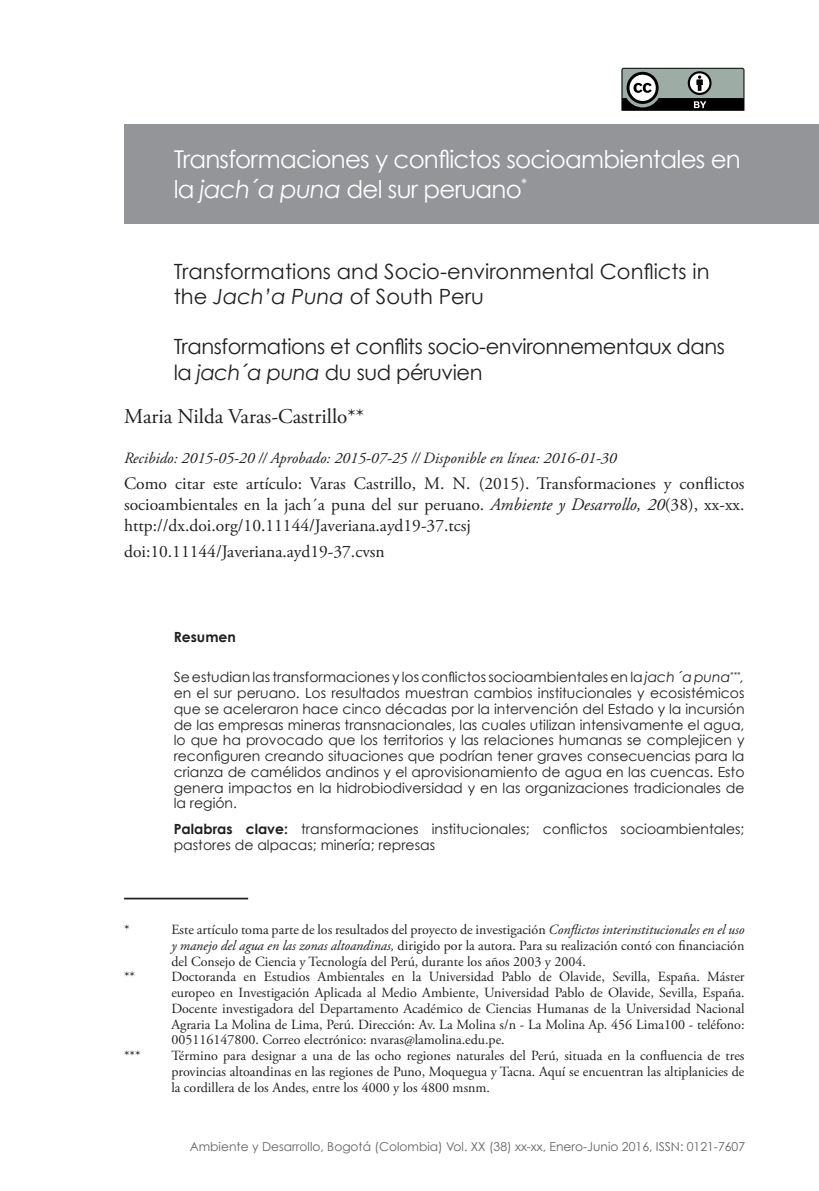
<style>
.page{position:relative;width:819px;height:1191px;background:#fff}
.page>*{position:absolute;margin:0;border:0;box-sizing:border-box;transform-origin:0 0}
.t1{font:24.5px/29.4px "Century Gothic";letter-spacing:-.03em;color:#fff}
.t2{font:21px/25.2px "Century Gothic";letter-spacing:-.02em;color:#231f20}
.t3{font:21px/25.2px "Century Gothic";color:#231f20}
.t4{font:21px "Adobe Garamond Pro";letter-spacing:-.02em;color:#231f20}
.t5{font:17.5px/21px "Adobe Garamond Pro";color:#231f20;text-align:justify}
.t6{font:italic 15.75px "Adobe Garamond Pro";color:#231f20}
.t7{font:14px/15.8px "Adobe Garamond Pro";color:#231f20;text-align:justify}
.t8{font:14px/15.8px "Century Gothic";color:#231f20;text-align:justify}
.t9{font:700 14px "Century Gothic";color:#231f20}
.t10{font:12.25px "Century Gothic";color:#636366}
.s1{font-style:italic}
.s2{font-weight:700}
</style>
<div class="page">
<div style="left:124px;top:124px;width:695px;height:99px;background:#939598"></div>
<hr style="left:124px;top:897px;width:124px;height:2px;background:#231f20">
<svg style="left:621px;top:68px;width:123px;height:43px;background:#6e7673"></svg>
<p class="t1" style="left:174px;top:144px;width:568px">Transformaciones y conflictos socioambientales en la <span class="s1">jach´a puna</span> del sur peruano<sup>*</sup></p>
<p class="t3" style="left:174px;top:259px;width:537px">Transformations and Socio-environmental Conflicts in the <span class="s1">Jach’a Puna</span> of South Peru</p>
<p class="t2" style="left:174px;top:334px;width:552px">Transformations et conflits socio-environnementaux dans la <span class="s1">jach´a puna</span> du sud péruvien</p>
<p class="t4" style="left:124px;top:404px;width:241px">Maria Nilda Varas-Castrillo**</p>
<p class="t6" style="left:124px;top:448px;width:494px">Recibido: 2015-05-20 // Aprobado: 2015-07-25 // Disponible en línea: 2016-01-30</p>
<p class="t5" style="left:124px;top:473px;width:622px">Como citar este artículo: Varas Castrillo, M. N. (2015). Transformaciones y conflictos socioambientales en la jach´a puna del sur peruano. <span class="s1">Ambiente y Desarrollo, 20</span>(38), xx-xx. http://dx.doi.org/10.11144/Javeriana.ayd19-37.tcsj</p>
<p class="t5" style="left:124px;top:541px;width:262px">doi:10.11144/Javeriana.ayd19-37.cvsn</p>
<p class="t9" style="left:174px;top:628px;width:64px">Resumen</p>
<p class="t8" style="left:174px;top:669px;width:572px">Se estudian las transformaciones y los conflictos socioambientales en la <span class="s1">jach ´a puna</span><sup>***</sup><span class="s1">, </span>en el sur peruano. Los resultados muestran cambios institucionales y ecosistémicos que se aceleraron hace cinco décadas por la intervención del Estado y la incursión de las empresas mineras transnacionales, las cuales utilizan intensivamente el agua, lo que ha provocado que los territorios y las relaciones humanas se complejicen y reconfiguren creando situaciones que podrían tener graves consecuencias para la crianza de camélidos andinos y el aprovisionamiento de agua en las cuencas. Esto genera impactos en la hidrobiodiversidad y en las organizaciones tradicionales de la región.</p>
<p class="t8" style="left:174px;top:821px;width:572px"><span class="s2">Palabras clave:</span> transformaciones institucionales; conflictos socioambientales; pastores de alpacas; minería; represas</p>
<p class="t7" style="left:124px;top:922px;width:7px">*</p>
<p class="t7" style="left:171px;top:922px;width:574px">Este artículo toma parte de los resultados del proyecto de investigación <span class="s1">Conflictos interinstitucionales en el uso y manejo del agua en las zonas altoandinas,</span> dirigido por la autora. Para su realización contó con financiación del Consejo de Ciencia y Tecnología del Perú, durante los años 2003 y 2004.</p>
<p class="t7" style="left:124px;top:969px;width:13px">**</p>
<p class="t7" style="left:171px;top:969px;width:574px">Doctoranda en Estudios Ambientales en la Universidad Pablo de Olavide, Sevilla, España. Máster europeo en Investigación Aplicada al Medio Ambiente, Universidad Pablo de Olavide, Sevilla, España.<br>Docente investigadora del Departamento Académico de Ciencias Humanas de la Universidad Nacional Agraria La Molina de Lima, Perú. Dirección: Av. La Molina s/n - La Molina Ap. 456 Lima100 - teléfono:<br>005116147800. Correo electrónico: nvaras@lamolina.edu.pe.</p>
<p class="t7" style="left:124px;top:1048px;width:18px">***</p>
<p class="t7" style="left:171px;top:1048px;width:574px">Término para designar a una de las ocho regiones naturales del Perú, situada en la confluencia de tres provincias altoandinas en las regiones de Puno, Moquegua y Tacna. Aquí se encuentran las altiplanicies de la cordillera de los Andes, entre los 4000 y los 4800 msnm.</p>
<p class="t10" style="left:190px;top:1139px;width:557px">Ambiente y Desarrollo, Bogotá (Colombia) Vol. XX (38) xx-xx, Enero-Junio 2016, ISSN: 0121-7607</p>
</div>
